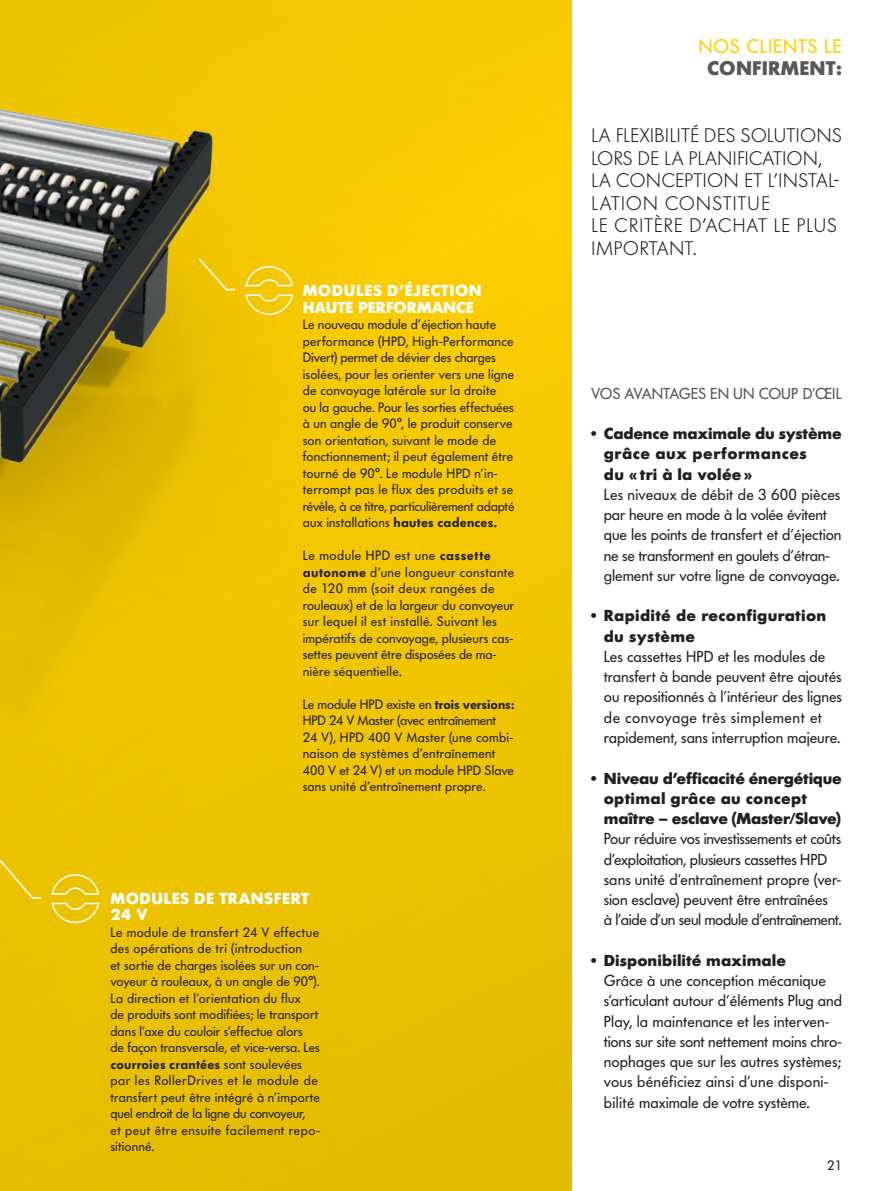
<style>
.page{position:relative;width:893px;height:1191px;background:#fff}
.page>*{position:absolute;margin:0;border:0;box-sizing:border-box;transform-origin:0 0}
.t1{font:300 19.5px/22.5px "Futura BQ";letter-spacing:.005em;color:#231f20}
.t2{font:19.5px "Futura BQ";letter-spacing:.04em;color:#ffd000}
.t3{font:700 19.5px "Futura BQ";letter-spacing:.01em;color:#57585a}
.t4{font:15.75px/20.2px "Futura BQ";letter-spacing:-.005em;color:#231f20}
.t5{font:700 15.75px/20.2px "Futura BQ";letter-spacing:.005em;color:#231f20}
.t6{font:700 15.75px/16.5px "Futura BQ";letter-spacing:.025em;color:#fff}
.t7{font:15.75px "Futura BQ";color:#57585a}
.t8{font:13.5px/16.5px "Futura BQ";letter-spacing:.015em;color:#231f20}
.s1{font-weight:600}
</style>
<div class="page">
<img style="left:0;top:0;width:572px;height:1191px">
<svg style="left:244px;top:265px;width:50px;height:50px;background:#f5ce23"></svg>
<svg style="left:197px;top:257px;width:40px;height:34px"></svg>
<div style="left:0;top:753px;width:43px;height:146px;background:#edc200"></div>
<svg style="left:50px;top:873px;width:50px;height:51px;background:#eeca22"></svg>
<p class="t6" style="left:303px;top:282px;width:181px">MODULES D’ÉJECTION<br>HAUTE PERFORMANCE</p>
<p class="t8" style="left:303px;top:316px;width:213px">Le nouveau module d’éjection haute performance (HPD, High-Performance Divert) permet de dévier des charges isolées, pour les orienter vers une ligne de convoyage latérale sur la droite<br>ou la gauche. Pour les sorties effectuées à un angle de 90°, le produit conserve son orientation, suivant le mode de fonctionnement; il peut également être tourné de 90°. Le module HPD n’in&shy;terrompt pas le flux des produits et se révèle, à ce titre, particulièrement adapté aux installations <span class="s1">hautes cadences.</span></p>
<p class="t8" style="left:303px;top:547px;width:213px">Le module HPD est une <span class="s1">cassette autonome</span> d’une longueur constante de 120 mm (soit deux rangées de rouleaux) et de la largeur du convoyeur sur lequel il est installé. Suivant les impératifs de convoyage, plusieurs cas&shy;settes peuvent être disposées de ma&shy;nière séquentielle.</p>
<p class="t8" style="left:303px;top:695px;width:213px">Le module HPD existe en <span class="s1">trois versions:<br></span>HPD 24 V Master (avec entraînement<br>24 V), HPD 400 V Master (une combi&shy;naison de systèmes d’entraînement 400 V et 24 V) et un module HPD Slave sans unité d’entraînement propre.</p>
<p class="t6" style="left:111px;top:889px;width:27px">Modules</p>
<p class="t6" style="left:194px;top:889px;width:37px">de trans</p>
<p class="t6" style="left:274px;top:889px;width:18px">fert</p>
<p class="t6" style="left:110px;top:906px;width:39px">24 V</p>
<p class="t8" style="left:110px;top:923px;width:211px">Le module de transfert 24 V effectue des opérations de tri (introduction<br>et sortie de charges isolées sur un con&shy;voyeur à rouleaux, à un angle de 90°).<br>La direction et l’orientation du flux<br>de produits sont modifiées; le transport dans l’axe du couloir s’effectue alors<br>de façon transversale, et vice-versa. Les <span class="s1">courroies crantées</span> sont soulevées par les RollerDrives et le module de transfert peut être intégré à n’importe quel endroit de la ligne du convoyeur,<br>et peut être ensuite facilement repo&shy;sitionné.</p>
<h1 class="t2" style="left:698px;top:33px;width:145px">NOS CLIENTS LE</h1>
<h1 class="t3" style="left:707px;top:56px;width:136px">CONFIRMENT:</h1>
<h1 class="t1" style="left:591px;top:124px;width:252px">LA FLEXIBILITÉ DES SOLUTIONS<br>LORS DE LA PLANIFICATION,<br>LA CONCEPTION ET L’INSTAL-<br>LATION CONSTITUE<br>LE CRITÈRE D’ACHAT LE PLUS<br>IMPORTANT.</h1>
<p class="t7" style="left:591px;top:383px;width:252px">VOS AVANTAGES EN UN COUP D’ŒIL</p>
<p class="t5" style="left:604px;top:423px;width:239px;text-indent:-13px">• Cadence maximale du système grâce aux performances<br>du « tri à la volée»</p>
<p class="t4" style="left:604px;top:484px;width:239px">Les niveaux de débit de 3 600 pièces par heure en mode à la volée évitent que les points de transfert et d’éjection ne se transforment en goulets d’étran&shy;glement sur votre ligne de convoyage.</p>
<p class="t5" style="left:604px;top:605px;width:224px;text-indent:-13px">• Rapidité de reconfiguration du système</p>
<p class="t4" style="left:604px;top:646px;width:240px">Les cassettes HPD et les modules de transfert à bande peuvent être ajoutés ou repositionnés à l’intérieur des lignes de convoyage très simplement et rapidement, sans interruption majeure.</p>
<p class="t5" style="left:604px;top:767px;width:239px;text-indent:-13px">• Niveau d’efficacité énergétique optimal grâce au concept maître – esclave (Master/Slave)</p>
<p class="t4" style="left:604px;top:828px;width:240px">Pour réduire vos investissements et coûts d’exploitation, plusieurs cassettes HPD sans unité d’entraînement propre (ver&shy;sion esclave) peuvent être entraînées<br>à l’aide d’un seul module d’entraînement.</p>
<p class="t5" style="left:591px;top:950px;width:197px">• Disponibilité maximale</p>
<p class="t4" style="left:604px;top:970px;width:240px">Grâce à une conception mécanique s’articulant autour d’éléments Plug and Play, la maintenance et les interven&shy;tions sur site sont nettement moins chro&shy;nophages que sur les autres systèmes; vous bénéficiez ainsi d’une disponi&shy;bilité maximale de votre système.</p>
<p class="t8" style="left:827px;top:1156px;width:16px">21</p>
</div>
